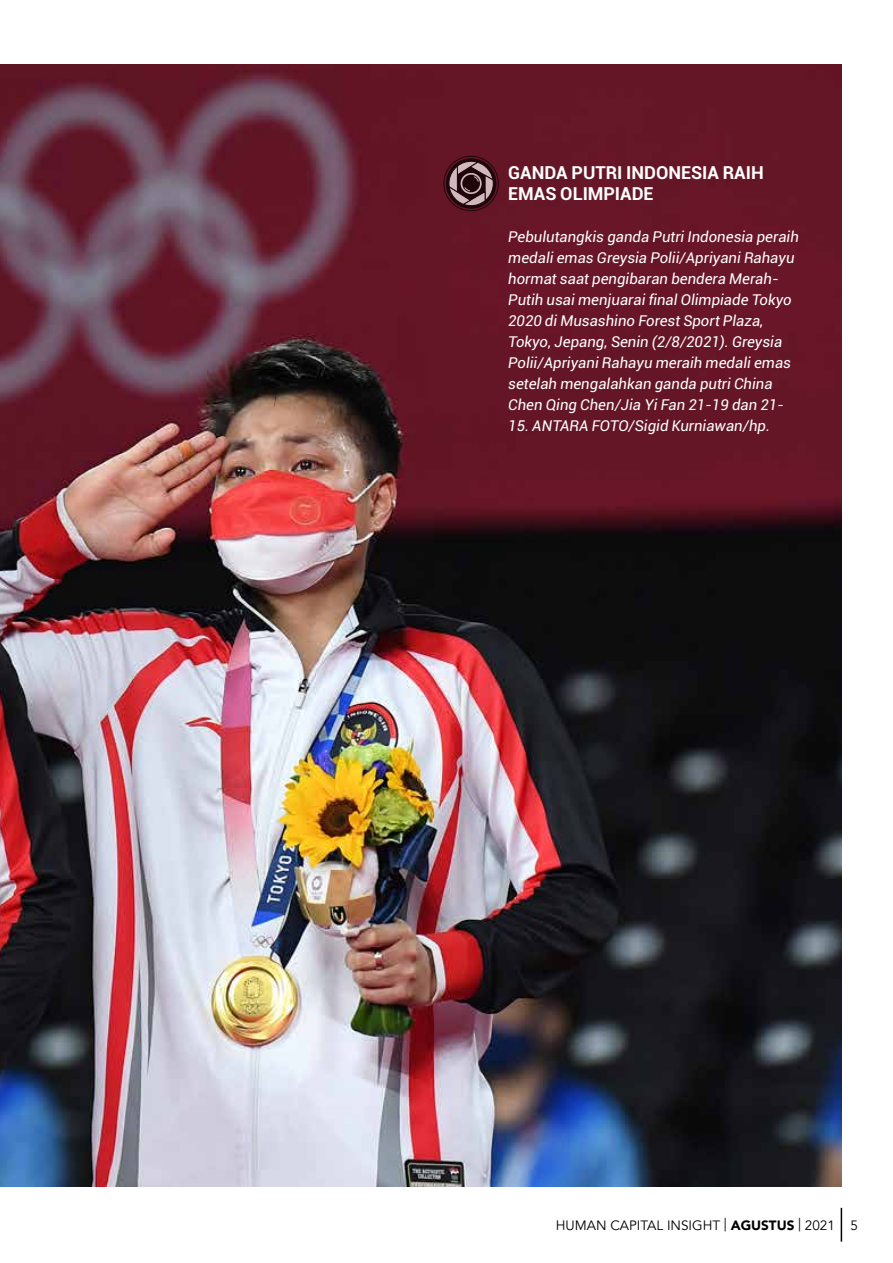
<style>
.page{position:relative;width:893px;height:1263px;background:#fff}
.page>*{position:absolute;margin:0;border:0;box-sizing:border-box;transform-origin:0 0}
.t1{font:700 18px/21px "Roboto";color:#fff}
.t2{font:italic 15px/21px "Roboto";color:#fff}
.t3{font:13.5px "Avenir";color:#000}
.s1{font-family:"Avenir LT";font-weight:900}
</style>
<div class="page">
<hr style="left:841px;top:1208px;width:1px;height:33px;background:#000">
<img style="left:0;top:64px;width:841px;height:1122px">
<svg style="left:446px;top:158px;width:50px;height:51px"></svg>
<div style="left:444px;top:156px;width:55px;height:55px;border:1px solid #000;border-radius:50%"></div>
<svg style="left:448px;top:160px;width:46px;height:47px;background:#65484e"></svg>
<p class="t1" style="left:508px;top:161px;width:257px">GANDA PUTRI INDONESIA RAIH<br>EMAS OLIMPIADE</p>
<p class="t2" style="left:508px;top:225px;width:292px">Pebulutangkis ganda Putri Indonesia peraih medali emas Greysia Polii/Apriyani Rahayu hormat saat pengibaran bendera Merah-Putih usai menjuarai final Olimpiade Tokyo 2020 di Musashino Forest Sport Plaza, Tokyo, Jepang, Senin (2/8/2021). Greysia Polii/Apriyani Rahayu meraih medali emas setelah mengalahkan ganda putri China Chen Qing Chen/Jia Yi Fan 21-19 dan 21-</p>
<p class="t2" style="left:508px;top:414px;width:263px">15. ANTARA FOTO/Sigid Kurniawan/hp.</p>
<p class="t3" style="left:556px;top:1217px;width:304px">HUMAN CAPITAL INSIGHT | <span class="s1">AGUSTUS</span> | 2021 5</p>
</div>
